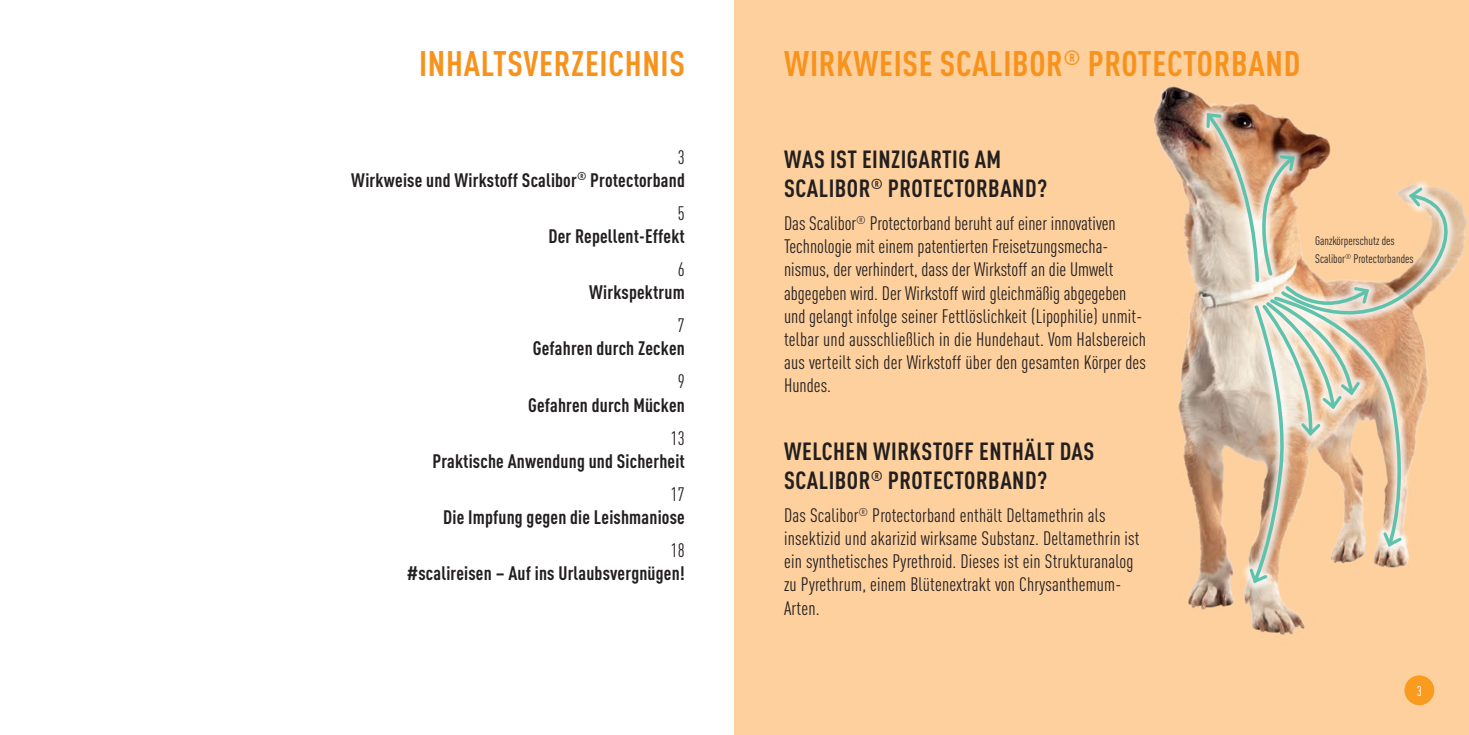
<style>
.page{position:relative;width:1469px;height:735px;background:#fff}
.page>*{position:absolute;margin:0;border:0;box-sizing:border-box;transform-origin:0 0}
.t1{font:700 condensed 35px "DINOT";letter-spacing:.02em;color:#f7931d}
.t2{font:700 condensed 24.5px/29.4px "DINOT";letter-spacing:.02em;color:#231f20}
.t3{font:condensed 19.25px/23.1px "DINOT";letter-spacing:.01em;color:#231f20}
.t4{font:700 condensed 19.25px/23.1px "DINOT";letter-spacing:.01em;color:#231f20;text-align:right}
.t5{font:condensed 14px "DINOT";color:#fff}
.t6{font:condensed 12.25px/17.5px "DINOT";color:#231f20}
.s1{font-weight:400}
</style>
<div class="page">
<div style="left:734px;top:0;width:734px;height:734px;background:#fdd09e"></div>
<img style="left:1153px;top:86px;width:315px;height:549px">
<div style="left:1197px;top:104px;width:259px;height:488px;background:#fff;opacity:.75"></div>
<svg style="left:1204px;top:111px;width:257px;height:474px"></svg>
<div style="left:1404px;top:675px;width:30px;height:29px;background:#f89b1f;border-radius:50%"></div>
<h1 class="t1" style="left:419px;top:38px;width:267px">INHALTSVERZEICHNIS</h1>
<p class="t4" style="left:351px;top:144px;width:335px"><span class="s1">3<br></span>Wirkweise und Wirkstoff Scalibor<sup>®</sup> Protectorband</p>
<p class="t3" style="left:678px;top:200px;width:8px">5</p>
<p class="t4" style="left:548px;top:223px;width:138px">Der Repellent-Effekt</p>
<p class="t3" style="left:678px;top:256px;width:8px">6</p>
<p class="t4" style="left:589px;top:279px;width:97px">Wirkspektrum</p>
<p class="t3" style="left:678px;top:312px;width:8px">7</p>
<p class="t4" style="left:533px;top:335px;width:153px">Gefahren durch Zecken</p>
<p class="t3" style="left:678px;top:368px;width:8px">9</p>
<p class="t4" style="left:528px;top:391px;width:158px">Gefahren durch Mücken</p>
<p class="t3" style="left:670px;top:425px;width:16px">13</p>
<p class="t4" style="left:432px;top:447px;width:254px">Praktische Anwendung und Sicherheit</p>
<p class="t3" style="left:670px;top:481px;width:16px">17</p>
<p class="t4" style="left:443px;top:503px;width:243px">Die Impfung gegen die Leishmaniose</p>
<p class="t3" style="left:670px;top:537px;width:16px">18</p>
<p class="t4" style="left:407px;top:560px;width:279px">#scalireisen – Auf ins Urlaubsvergnügen!</p>
<h1 class="t1" style="left:784px;top:38px;width:517px">WIRKWEISE SCALIBOR<sup>®</sup> PROTECTORBAND</h1>
<p class="t2" style="left:784px;top:142px;width:265px">WAS IST EINZIGARTIG AM<br>SCALIBOR<sup>®</sup> PROTECTORBAND?</p>
<p class="t3" style="left:784px;top:210px;width:363px">Das Scalibor<sup>®</sup> Protectorband beruht auf einer innovativen Technologie mit einem patentierten Freisetzungsmecha&shy;nismus, der verhindert, dass der Wirkstoff an die Umwelt abgegeben wird. Der Wirkstoff wird gleichmäßig abgegeben und gelangt infolge seiner Fettlöslichkeit (Lipophilie) unmit&shy;telbar und ausschließlich in die Hundehaut. Vom Halsbereich aus verteilt sich der Wirkstoff über den gesamten Körper des Hundes.</p>
<p class="t2" style="left:784px;top:434px;width:312px">WELCHEN WIRKSTOFF ENTHÄLT DAS<br>SCALIBOR<sup>®</sup> PROTECTORBAND?</p>
<p class="t3" style="left:784px;top:502px;width:357px">Das Scalibor<sup>®</sup> Protectorband enthält Deltamethrin als insektizid und akarizid wirksame Substanz. Deltamethrin ist ein synthetisches Pyrethroid. Dieses ist ein Strukturanalog zu Pyrethrum, einem Blütenextrakt von Chrysanthemum-Arten.</p>
<p class="t6" style="left:1315px;top:231px;width:100px">Ganzkörperschutz des<br>Scalibor<sup>®</sup> Protectorbandes</p>
<p class="t5" style="left:1416px;top:681px;width:7px">3</p>
</div>
